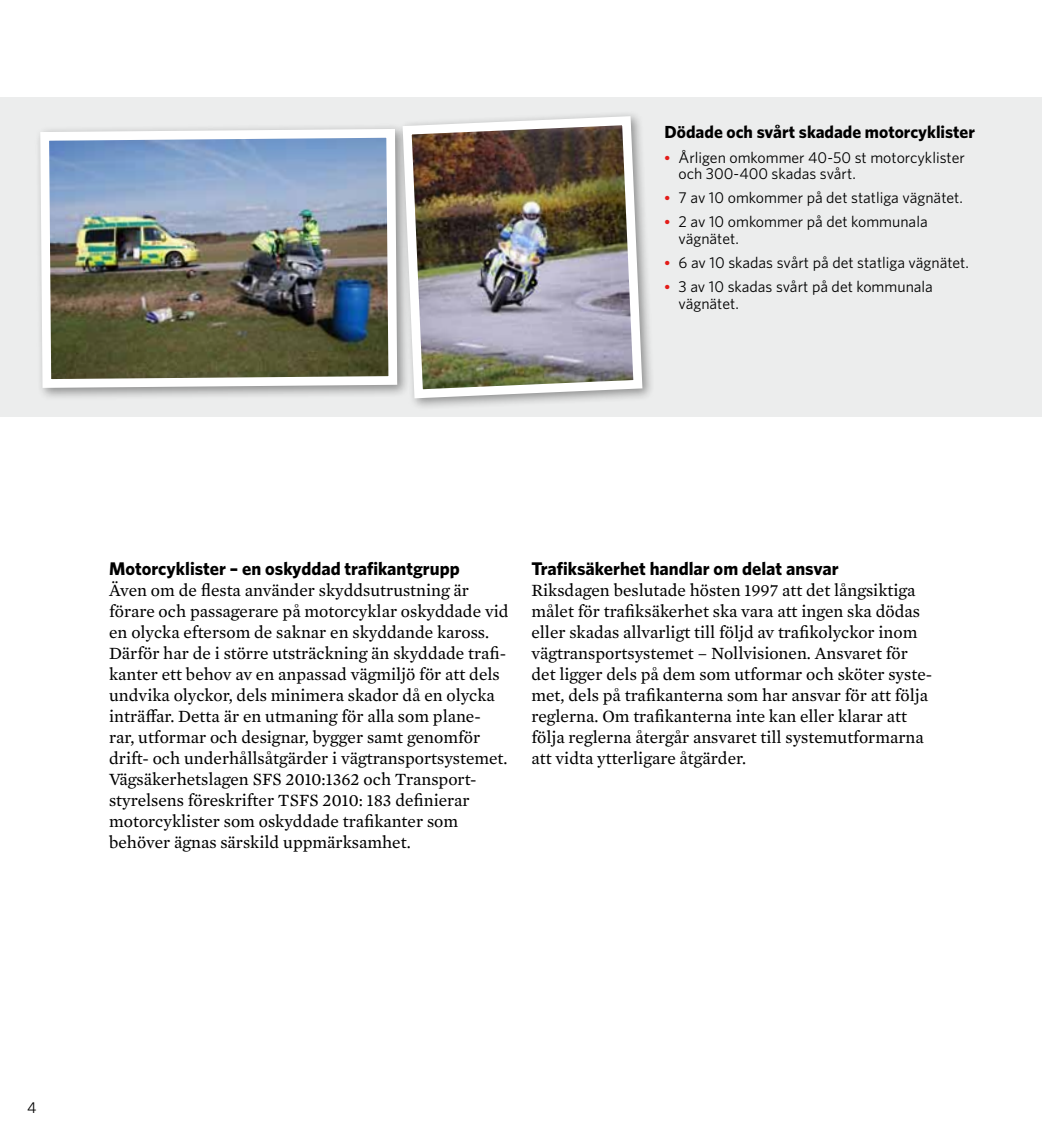
<style>
.page{position:relative;width:1042px;height:1141px;background:#fff}
.page>*{position:absolute;margin:0;border:0;box-sizing:border-box;transform-origin:0 0}
.t1{font:700 18.38px "Whitney";color:#000}
.t2{font:17.5px/21px "Mercury Text G2";color:#000}
.t3{font:700 17.5px "Whitney";color:#000}
.t4{font:15.75px/16.6px "Whitney";color:#000}
.s1{font-family:"Mercury Text G2";color:#e31c19}
</style>
<div class="page">
<div style="left:0;top:98px;width:1042px;height:319px;background:#eceded"></div>
<div style="left:34px;top:123px;width:376px;height:278px;background:#000;opacity:.4"></div>
<img style="left:36px;top:125px;width:360px;height:267px">
<div style="left:396px;top:110px;width:258px;height:301px;background:#000;opacity:.4"></div>
<img style="left:398px;top:112px;width:249px;height:291px">
<p class="t3" style="left:664px;top:121px;width:312px">Dödade och svårt skadade motorcyklister</p>
<p class="t4" style="left:678px;top:148px;width:288px;text-indent:-15px"><span class="s1">•</span> Årligen omkommer 40-50 st motorcyklister och 300-400 skadas svårt.</p>
<p class="t4" style="left:663px;top:189px;width:301px"><span class="s1">•</span> 7 av 10 omkommer på det statliga vägnätet.</p>
<p class="t4" style="left:678px;top:213px;width:251px;text-indent:-15px"><span class="s1">•</span> 2 av 10 omkommer på det kommunala vägnätet.</p>
<p class="t4" style="left:663px;top:254px;width:307px"><span class="s1">•</span> 6 av 10 skadas svårt på det statliga vägnätet.</p>
<p class="t4" style="left:678px;top:278px;width:256px;text-indent:-15px"><span class="s1">•</span> 3 av 10 skadas svårt på det kommunala vägnätet.</p>
<p class="t1" style="left:109px;top:557px;width:352px">Motorcyklister – en oskyddad trafikantgrupp</p>
<p class="t2" style="left:109px;top:579px;width:401px">Även om de flesta använder skyddsutrustning är förare och passagerare på motorcyklar oskyddade vid en olycka eftersom de saknar en skyddande kaross.<br>Därför har de i större utsträckning än skyddade trafi&shy;kanter ett behov av en anpassad vägmiljö för att dels undvika olyckor, dels minimera skador då en olycka inträffar. Detta är en utmaning för alla som plane&shy;rar, utformar och designar, bygger samt genomför drift- och underhållsåtgärder i vägtransportsystemet.<br>Vägsäkerhetslagen SFS 2010:1362 och Transport&shy;styrelsens föreskrifter TSFS 2010: 183 definierar motorcyklister som oskyddade trafikanter som behöver ägnas särskild uppmärksamhet.</p>
<p class="t1" style="left:531px;top:557px;width:309px">Trafiksäkerhet handlar om delat ansvar</p>
<p class="t2" style="left:531px;top:579px;width:402px">Riksdagen beslutade hösten 1997 att det långsiktiga målet för trafiksäkerhet ska vara att ingen ska dödas eller skadas allvarligt till följd av trafikolyckor inom vägtransportsystemet – Nollvisionen. Ansvaret för det ligger dels på dem som utformar och sköter syste&shy;met, dels på trafikanterna som har ansvar för att följa reglerna. Om trafikanterna inte kan eller klarar att följa reglerna återgår ansvaret till systemutformarna att vidta ytterligare åtgärder.</p>
<p class="t4" style="left:27px;top:1099px;width:11px">4</p>
</div>
